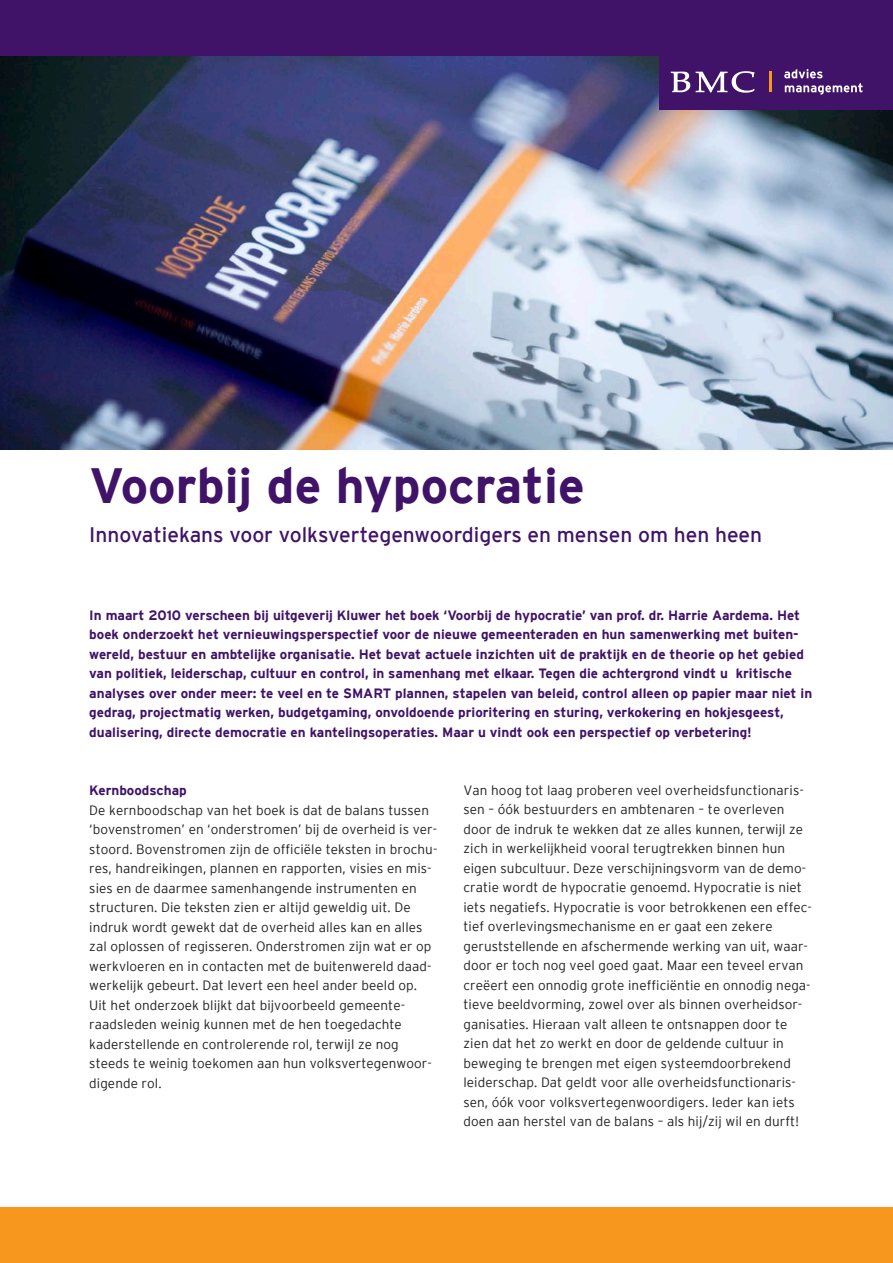
<style>
.page{position:relative;width:893px;height:1263px;background:#fff}
.page>*{position:absolute;margin:0;border:0;box-sizing:border-box;transform-origin:0 0}
.t1{font:700 49.5px "Interstate";color:#401368}
.t2{font:21px "Interstate";color:#401368}
.t3{font:300 13.5px/19.5px "Interstate";letter-spacing:.005em;color:#231f20}
.t4{font:700 13.5px/19.5px "Interstate";color:#401368}
</style>
<div class="page">
<img style="left:0;top:55px;width:893px;height:394px">
<div style="left:0;top:1208px;width:893px;height:55px;background:#f7971d"></div>
<div style="left:0;top:0;width:893px;height:55px;background:#401368"></div>
<div style="left:659px;top:54px;width:234px;height:55px;background:#401368"></div>
<svg style="left:671px;top:72px;width:19px;height:20px"></svg>
<svg style="left:696px;top:71px;width:59px;height:22px"></svg>
<svg style="left:784px;top:69px;width:79px;height:26px"></svg>
<hr style="left:770px;top:72px;width:2px;height:20px;background:#f7971d">
<h1 class="t1" style="left:89px;top:458px;width:497px">Voorbij de hypocratie</h1>
<h2 class="t2" style="left:89px;top:522px;width:674px">Innovatiekans voor volksvertegenwoordigers en mensen om hen heen</h2>
<p class="t4" style="left:89px;top:605px;width:724px">In maart 2010 verscheen bij uitgeverij Kluwer het boek ‘Voorbij de hypocratie’ van prof. dr. Harrie Aardema. Het boek onderzoekt het vernieuwingsperspectief voor de nieuwe gemeenteraden en hun samenwerking met buiten&shy;wereld, bestuur en ambtelijke organisatie. Het bevat actuele inzichten uit de praktijk en de theorie op het gebied van politiek, leiderschap, cultuur en control, in samenhang met elkaar. Tegen die achtergrond vindt u kritische analyses over onder meer: te veel en te SMART plannen, stapelen van beleid, control alleen op papier maar niet in gedrag, projectmatig werken, budgetgaming, onvoldoende prioritering en sturing, verkokering en hokjesgeest, dualisering, directe democratie en kantelingsoperaties. Maar u vindt ook een perspectief op verbetering!</p>
<p class="t4" style="left:89px;top:780px;width:99px">Kernboodschap</p>
<p class="t3" style="left:89px;top:800px;width:350px">De kernboodschap van het boek is dat de balans tussen ‘bovenstromen’ en ‘onderstromen’ bij de overheid is ver&shy;stoord. Bovenstromen zijn de officiële teksten in brochu&shy;res, handreikingen, plannen en rapporten, visies en mis&shy;sies en de daarmee samenhangende instrumenten en structuren. Die teksten zien er altijd geweldig uit. De indruk wordt gewekt dat de overheid alles kan en alles zal oplossen of regisseren. Onderstromen zijn wat er op werkvloeren en in contacten met de buitenwereld daad&shy;werkelijk gebeurt. Dat levert een heel ander beeld op.<br>Uit het onderzoek blijkt dat bijvoorbeeld gemeente&shy;raadsleden weinig kunnen met de hen toegedachte kaderstellende en controlerende rol, terwijl ze nog steeds te weinig toekomen aan hun volksvertegenwoor&shy;digende rol.</p>
<p class="t3" style="left:463px;top:780px;width:350px">Van hoog tot laag proberen veel overheidsfunctionaris&shy;sen – óók bestuurders en ambtenaren – te overleven door de indruk te wekken dat ze alles kunnen, terwijl ze zich in werkelijkheid vooral terugtrekken binnen hun eigen subcultuur. Deze verschijningsvorm van de demo&shy;cratie wordt de hypocratie genoemd. Hypocratie is niet iets negatiefs. Hypocratie is voor betrokkenen een effec&shy;tief overlevingsmechanisme en er gaat een zekere geruststellende en afschermende werking van uit, waar&shy;door er toch nog veel goed gaat. Maar een teveel ervan creëert een onnodig grote inefficiëntie en onnodig nega&shy;tieve beeldvorming, zowel over als binnen overheidsor&shy;ganisaties. Hieraan valt alleen te ontsnappen door te zien dat het zo werkt en door de geldende cultuur in beweging te brengen met eigen systeemdoorbrekend leiderschap. Dat geldt voor alle overheidsfunctionaris&shy;sen, óók voor volksvertegenwoordigers. Ieder kan iets doen aan herstel van de balans – als hij/zij wil en durft!</p>
</div>
